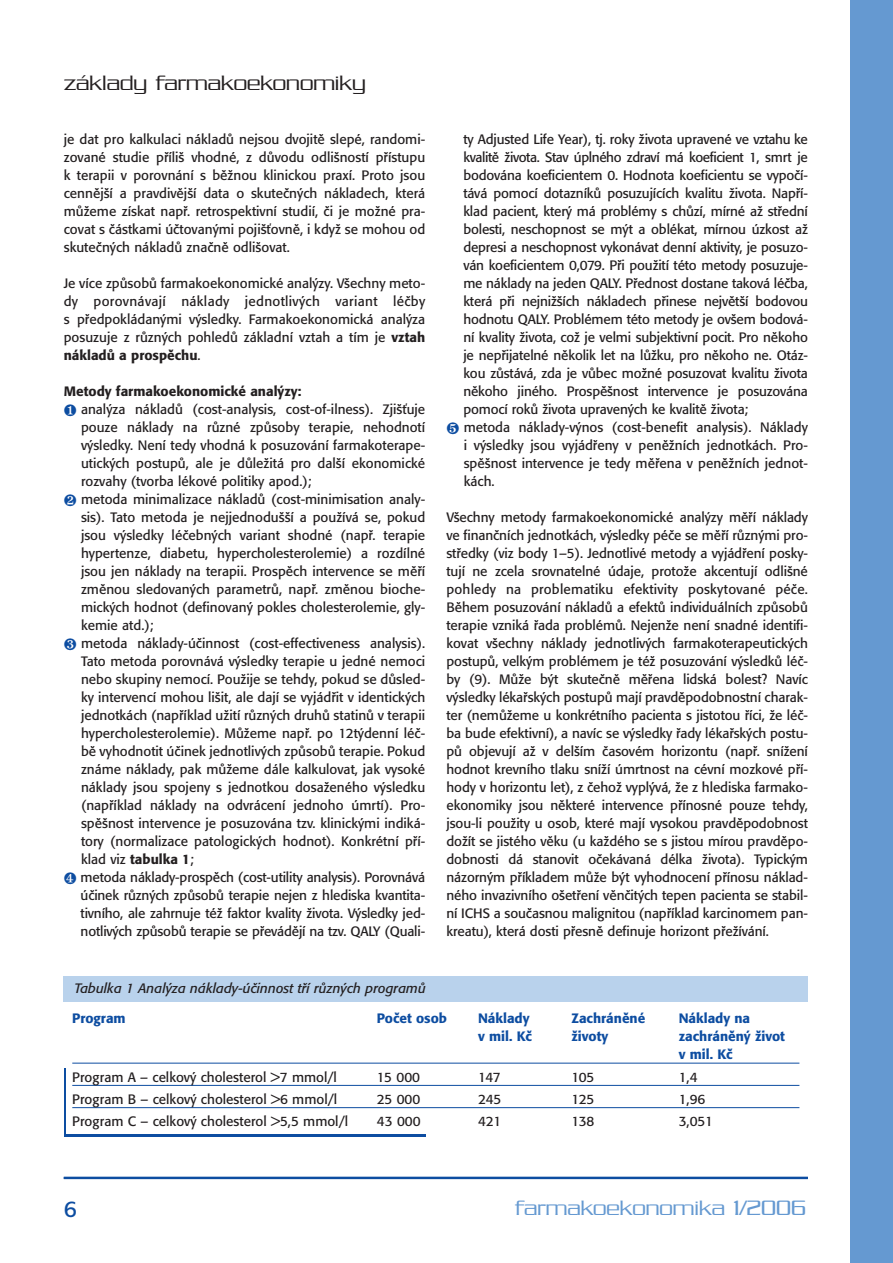
<style>
.page{position:relative;width:893px;height:1263px;background:#fff}
.page>*{position:absolute;margin:0;border:0;box-sizing:border-box;transform-origin:0 0}
.t1{font:300 22.5px "Serpentine CE";color:#231f20}
.t2{font:300 22.5px "Serpentine CE";color:#6599d1}
.t3{font:22.5px "Formata CE";color:#0d4da1}
.t4{font:13.5px/18px "Formata CE";color:#231f20;text-align:justify}
.t5{font:500 13.5px/18px "Formata CE";color:#0d4da1}
.t6{font:13.5px "Formata CE";letter-spacing:-.03em;color:#231f20}
.t7{font:italic 13.5px "Formata CE";color:#231f20}
.t8{font:500 13.5px "Formata CE";color:#231f20}
.s1{font-weight:500}
.s2{color:#0d4da1}
</style>
<div class="page">
<hr style="left:64px;top:1177px;width:744px;height:2px;background:#0d4da1">
<div style="left:850px;top:0;width:43px;height:1263px;background:#6599d1"></div>
<div style="left:64px;top:1068px;width:361px;height:68px;background:#0d4da1"></div>
<div style="left:66px;top:984px;width:740px;height:150px;background:#fff"></div>
<div style="left:64px;top:976px;width:744px;height:26px;background:#b9d2ec"></div>
<hr style="left:72px;top:1063px;width:727px;height:1px;background:#0d4da1">
<hr style="left:72px;top:1085px;width:727px;height:1px;background:#0d4da1">
<hr style="left:72px;top:1107px;width:727px;height:1px;background:#0d4da1">
<h1 class="t1" style="left:64px;top:72px;width:304px">základy farmakoekonomiky</h1>
<p class="t4" style="left:64px;top:131px;width:363px">je dat pro kalkulaci nákladů nejsou dvojitě slepé, randomi&shy;zované studie příliš vhodné, z důvodu odlišností přístupu k terapii v porovnání s běžnou klinickou praxí. Proto jsou cennější a pravdivější data o skutečných nákladech, která můžeme získat např. retrospektivní studií, či je možné pra&shy;covat s částkami účtovanými pojišťovně, i když se mohou od skutečných nákladů značně odlišovat.</p>
<p class="t4" style="left:64px;top:275px;width:363px">Je více způsobů farmakoekonomické analýzy. Všechny meto&shy;dy porovnávají náklady jednotlivých variant léčby s předpokládanými výsledky. Farmakoekonomická analýza posuzuje z různých pohledů základní vztah a tím je <span class="s1">vztah nákladů a prospěchu</span>.</p>
<p class="t8" style="left:64px;top:385px;width:239px">Metody farmakoekonomické analýzy:</p>
<p class="t4" style="left:64px;top:401px;width:363px"><span class="s2">❶</span> analýza nákladů (cost-analysis, cost-of-ilness). Zjišťuje</p>
<p class="t4" style="left:81px;top:419px;width:346px">pouze náklady na různé způsoby terapie, nehodnotí</p>
<p class="t4" style="left:81px;top:437px;width:346px">výsledky. Není tedy vhodná k posuzování farmakoterape-</p>
<p class="t4" style="left:81px;top:455px;width:346px">utických postupů, ale je důležitá pro další ekonomické</p>
<p class="t4" style="left:81px;top:473px;width:232px">rozvahy (tvorba lékové politiky apod.);</p>
<p class="t4" style="left:64px;top:491px;width:363px"><span class="s2">❷</span> metoda minimalizace nákladů (cost-minimisation analy-</p>
<p class="t4" style="left:81px;top:509px;width:346px">sis). Tato metoda je nejjednodušší a používá se, pokud</p>
<p class="t4" style="left:81px;top:527px;width:346px">jsou výsledky léčebných variant shodné (např. terapie</p>
<p class="t4" style="left:81px;top:545px;width:346px">hypertenze, diabetu, hypercholesterolemie) a rozdílné</p>
<p class="t4" style="left:81px;top:563px;width:346px">jsou jen náklady na terapii. Prospěch intervence se měří</p>
<p class="t4" style="left:81px;top:581px;width:346px">změnou sledovaných parametrů, např. změnou bioche-</p>
<p class="t4" style="left:81px;top:599px;width:346px">mických hodnot (definovaný pokles cholesterolemie, gly-</p>
<p class="t4" style="left:81px;top:617px;width:74px">kemie atd.);</p>
<p class="t4" style="left:64px;top:635px;width:363px"><span class="s2">❸</span> metoda náklady-účinnost (cost-effectiveness analysis).</p>
<p class="t4" style="left:81px;top:653px;width:346px">Tato metoda porovnává výsledky terapie u jedné nemoci</p>
<p class="t4" style="left:81px;top:671px;width:346px">nebo skupiny nemocí. Použije se tehdy, pokud se důsled-</p>
<p class="t4" style="left:81px;top:689px;width:346px">ky intervencí mohou lišit, ale dají se vyjádřit v identických</p>
<p class="t4" style="left:81px;top:707px;width:346px">jednotkách (například užití různých druhů statinů v terapii</p>
<p class="t4" style="left:81px;top:725px;width:346px">hypercholesterolemie). Můžeme např. po 12týdenní léč-</p>
<p class="t4" style="left:81px;top:743px;width:346px">bě vyhodnotit účinek jednotlivých způsobů terapie. Pokud</p>
<p class="t4" style="left:81px;top:761px;width:346px">známe náklady, pak můžeme dále kalkulovat, jak vysoké</p>
<p class="t4" style="left:81px;top:779px;width:346px">náklady jsou spojeny s jednotkou dosaženého výsledku</p>
<p class="t4" style="left:81px;top:797px;width:346px">(například náklady na odvrácení jednoho úmrtí). Pro-</p>
<p class="t4" style="left:81px;top:815px;width:346px">spěšnost intervence je posuzována tzv. klinickými indiká-</p>
<p class="t4" style="left:81px;top:833px;width:346px">tory (normalizace patologických hodnot). Konkrétní pří-</p>
<p class="t4" style="left:81px;top:851px;width:114px">klad viz <span class="s1">tabulka 1</span>;</p>
<p class="t4" style="left:64px;top:869px;width:363px"><span class="s2">❹</span> metoda náklady-prospěch (cost-utility analysis). Porovnává</p>
<p class="t4" style="left:81px;top:887px;width:346px">účinek různých způsobů terapie nejen z hlediska kvantita-</p>
<p class="t4" style="left:81px;top:905px;width:346px">tivního, ale zahrnuje též faktor kvality života. Výsledky jed-</p>
<p class="t4" style="left:81px;top:923px;width:346px">notlivých způsobů terapie se převádějí na tzv. QALY (Quali-</p>
<p class="t4" style="left:463px;top:131px;width:346px">ty Adjusted Life Year), tj. roky života upravené ve vztahu ke</p>
<p class="t6" style="left:463px;top:152px;width:346px">kvalitě života. Stav úplného zdraví má koeficient 1, smrt je</p>
<p class="t4" style="left:463px;top:167px;width:346px">bodována koeficientem 0. Hodnota koeficientu se vypočí-</p>
<p class="t4" style="left:463px;top:185px;width:346px">tává pomocí dotazníků posuzujících kvalitu života. Napří-</p>
<p class="t4" style="left:463px;top:203px;width:346px">klad pacient, který má problémy s chůzí, mírné až střední</p>
<p class="t4" style="left:463px;top:221px;width:346px">bolesti, neschopnost se mýt a oblékat, mírnou úzkost až</p>
<p class="t4" style="left:463px;top:239px;width:346px">depresi a neschopnost vykonávat denní aktivity, je posuzo-</p>
<p class="t4" style="left:463px;top:257px;width:346px">ván koeficientem 0,079. Při použití této metody posuzuje-</p>
<p class="t4" style="left:463px;top:275px;width:346px">me náklady na jeden QALY. Přednost dostane taková léčba,</p>
<p class="t4" style="left:463px;top:293px;width:346px">která při nejnižších nákladech přinese největší bodovou</p>
<p class="t4" style="left:463px;top:311px;width:346px">hodnotu QALY. Problémem této metody je ovšem bodová-</p>
<p class="t4" style="left:463px;top:329px;width:346px">ní kvality života, což je velmi subjektivní pocit. Pro někoho</p>
<p class="t4" style="left:463px;top:347px;width:346px">je nepřijatelné několik let na lůžku, pro někoho ne. Otáz-</p>
<p class="t4" style="left:463px;top:365px;width:346px">kou zůstává, zda je vůbec možné posuzovat kvalitu života</p>
<p class="t4" style="left:463px;top:383px;width:346px">někoho jiného. Prospěšnost intervence je posuzována</p>
<p class="t4" style="left:463px;top:401px;width:286px">pomocí roků života upravených ke kvalitě života;</p>
<p class="t4" style="left:446px;top:419px;width:363px"><span class="s2">❺</span> metoda náklady-výnos (cost-benefit analysis). Náklady</p>
<p class="t4" style="left:464px;top:437px;width:346px">i výsledky jsou vyjádřeny v peněžních jednotkách. Pro-</p>
<p class="t4" style="left:464px;top:455px;width:346px">spěšnost intervence je tedy měřena v peněžních jednot-</p>
<p class="t4" style="left:464px;top:473px;width:32px">kách.</p>
<p class="t4" style="left:446px;top:509px;width:363px">Všechny metody farmakoekonomické analýzy měří náklady ve finančních jednotkách, výsledky péče se měří různými pro&shy;středky (viz body 1–5). Jednotlivé metody a vyjádření posky&shy;tují ne zcela srovnatelné údaje, protože akcentují odlišné pohledy na problematiku efektivity poskytované péče.<br>Během posuzování nákladů a efektů individuálních způsobů terapie vzniká řada problémů. Nejenže není snadné identifi&shy;kovat všechny náklady jednotlivých farmakoterapeutických postupů, velkým problémem je též posuzování výsledků léč&shy;by (9). Může být skutečně měřena lidská bolest? Navíc výsledky lékařských postupů mají pravděpodobnostní charak&shy;ter (nemůžeme u konkrétního pacienta s jistotou říci, že léč&shy;ba bude efektivní), a navíc se výsledky řady lékařských postu&shy;pů objevují až v delším časovém horizontu (např. snížení hodnot krevního tlaku sníží úmrtnost na cévní mozkové pří&shy;hody v horizontu let), z čehož vyplývá, že z hlediska farmako&shy;ekonomiky jsou některé intervence přínosné pouze tehdy, jsou-li použity u osob, které mají vysokou pravděpodobnost dožít se jistého věku (u každého se s jistou mírou pravděpo&shy;dobnosti dá stanovit očekávaná délka života). Typickým názorným příkladem může být vyhodnocení přínosu náklad&shy;ného invazivního ošetření věnčitých tepen pacienta se stabil&shy;ní ICHS a současnou malignitou (například karcinomem pan&shy;kreatu), která dosti přesně definuje horizont přežívání.</p>
<p class="t7" style="left:74px;top:982px;width:353px">Tabulka 1 Analýza náklady-účinnost tří různých programů</p>
<p class="t5" style="left:72px;top:1011px;width:55px">Program</p>
<p class="t5" style="left:377px;top:1011px;width:72px">Počet osob</p>
<p class="t5" style="left:478px;top:1011px;width:53px">Náklady</p>
<p class="t5" style="left:571px;top:1011px;width:75px">Zachráněné</p>
<p class="t5" style="left:679px;top:1011px;width:73px">Náklady na</p>
<p class="t5" style="left:478px;top:1029px;width:55px">v mil. Kč</p>
<p class="t5" style="left:571px;top:1029px;width:38px">životy</p>
<p class="t5" style="left:679px;top:1029px;width:108px">zachráněný život v mil. Kč</p>
<p class="t4" style="left:72px;top:1069px;width:266px">Program A – celkový cholesterol &gt;7 mmol/l</p>
<p class="t4" style="left:377px;top:1069px;width:45px">15 000</p>
<p class="t4" style="left:478px;top:1069px;width:24px">147</p>
<p class="t4" style="left:571px;top:1069px;width:25px">105</p>
<p class="t4" style="left:679px;top:1069px;width:20px">1,4</p>
<p class="t4" style="left:72px;top:1091px;width:266px">Program B – celkový cholesterol &gt;6 mmol/l</p>
<p class="t4" style="left:377px;top:1091px;width:45px">25 000</p>
<p class="t4" style="left:478px;top:1091px;width:25px">245</p>
<p class="t4" style="left:571px;top:1091px;width:24px">125</p>
<p class="t4" style="left:679px;top:1091px;width:28px">1,96</p>
<p class="t4" style="left:72px;top:1113px;width:277px">Program C – celkový cholesterol &gt;5,5 mmol/l</p>
<p class="t4" style="left:377px;top:1113px;width:45px">43 000</p>
<p class="t4" style="left:478px;top:1113px;width:25px">421</p>
<p class="t4" style="left:571px;top:1113px;width:24px">138</p>
<p class="t4" style="left:679px;top:1113px;width:36px">3,051</p>
<h1 class="t3" style="left:64px;top:1200px;width:15px">6</h1>
<h1 class="t2" style="left:515px;top:1197px;width:293px">farmakoekonomika 1/2006</h1>
</div>
